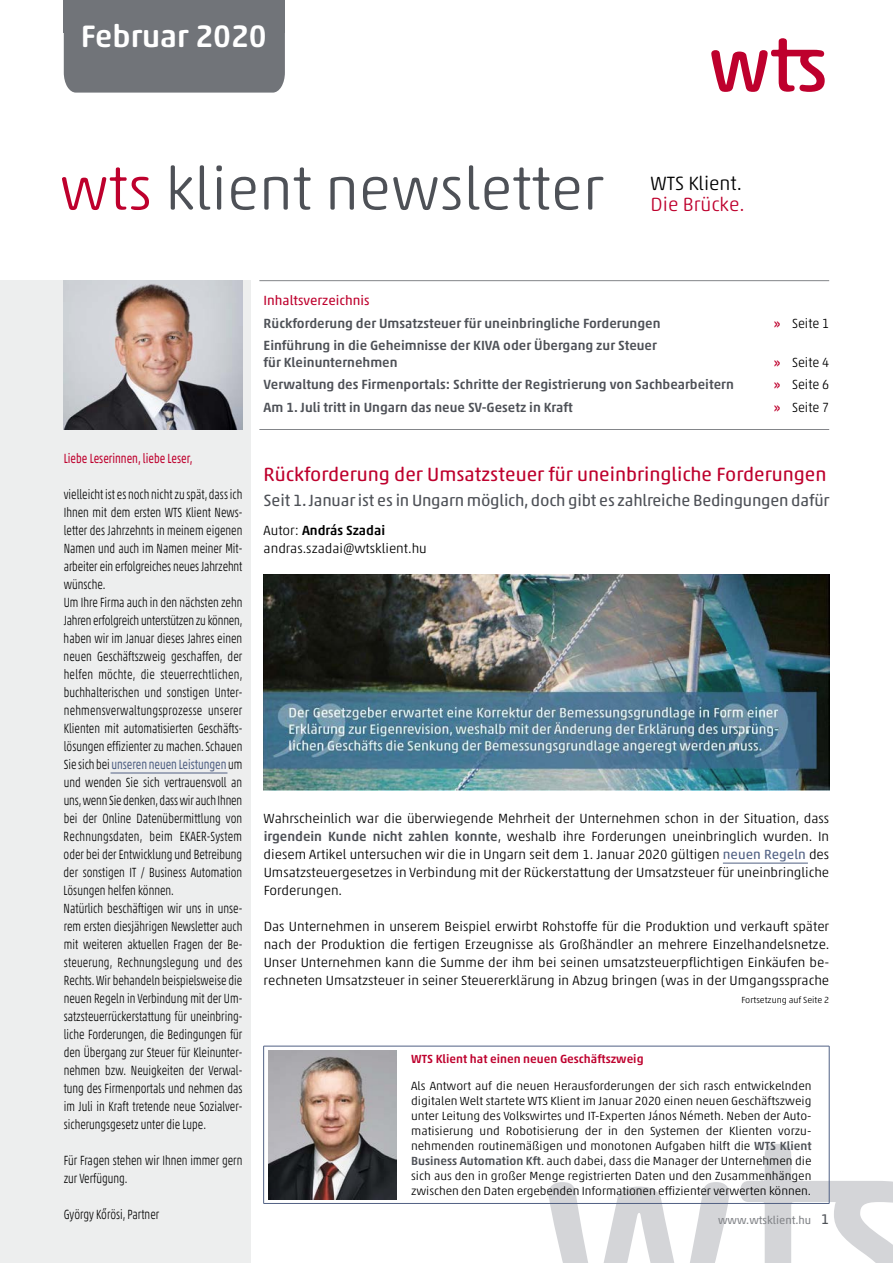
<style>
.page{position:relative;width:893px;height:1263px;background:#fff}
.page>*{position:absolute;margin:0;border:0;box-sizing:border-box;transform-origin:0 0}
.t1{font:300 60px "Akko Rounded Pro";color:#4e5157}
.t2{font:500 31.5px "Akko Rounded Pro";color:#fff}
.t3{font:19.5px "Akko Rounded Pro";color:#be002d}
.t4{font:300 19.5px "Akko Rounded Pro";color:#000}
.t5{font:300 19.5px "Akko Rounded Pro";color:#be002d}
.t6{font:16.5px "Akko Rounded Pro";letter-spacing:-.01em;color:#4e5157}
.t7{font:300 13.5px/18px "Akko Pro";color:#000;scale:.75 1}
.t8{font:300 13.5px/18px "Akko Pro";color:#000;text-align:justify}
.t9{font:500 13.5px/16.5px "Akko Pro";color:#4e5157}
.t10{font:300 13.5px "Akko Pro";color:#000;scale:.95 1}
.t11{font:13.5px "Akko Pro";color:#be002d;scale:.75 1}
.t12{font:13.5px "Akko Pro";color:#be002d}
.t13{font:300 12px/15px "Akko Pro";letter-spacing:-.005em;color:#000;text-align:justify}
.t14{font:500 12px "Akko Pro";color:#be002d}
.t15{font:11.25px "Akko Pro";color:#838589}
.t16{font:300 9px "Akko Pro";color:#000}
.s1{color:#be002d}
.s2{font-weight:500;color:#be002d}
.s3{font-weight:400;color:#516184}
.s4{font-weight:500}
.s5{font-weight:500;color:#4e5157}
.s6{font-size:14.25px;color:#4e5157}
</style>
<div class="page">
<div style="left:0;top:281px;width:251px;height:982px;background:#edeeee"></div>
<div style="left:64px;top:0;width:221px;height:32px;background:#717479"></div>
<div style="left:64px;top:32px;width:221px;height:61px;background:#717479"></div>
<hr style="left:259px;top:280px;width:570px;height:1px;background:#838589">
<hr style="left:259px;top:429px;width:570px;height:1px;background:#838589">
<svg style="left:711px;top:38px;width:114px;height:54px"></svg>
<img style="left:264px;top:574px;width:565px;height:216px">
<hr style="left:723px;top:863px;width:85px;height:1px;background:#516184">
<svg style="left:549px;top:1182px;width:180px;height:81px"></svg>
<svg style="left:740px;top:1144px;width:153px;height:119px"></svg>
<hr style="left:264px;top:1203px;width:565px;height:1px;background:#516184">
<hr style="left:829px;top:1046px;width:1px;height:157px;background:#516184">
<hr style="left:263px;top:1046px;width:1px;height:157px;background:#516184">
<hr style="left:264px;top:1046px;width:565px;height:1px;background:#516184">
<img style="left:269px;top:1050px;width:127px;height:149px">
<img style="left:64px;top:281px;width:178px;height:148px">
<hr style="left:111px;top:773px;width:116px;height:1px;background:#516184">
<h2 class="t2" style="left:81px;top:17px;width:187px">Februar 2020</h2>
<h1 class="t1" style="left:60px;top:151px;width:545px"><span class="s1">wts</span> klient newsletter</h1>
<h3 class="t4" style="left:651px;top:171px;width:93px">WTS Klient.</h3>
<h3 class="t5" style="left:651px;top:192px;width:95px">Die Brücke.</h3>
<p class="t12" style="left:264px;top:292px;width:107px">Inhaltsverzeichnis</p>
<p class="t9" style="left:264px;top:315px;width:398px">Rückforderung der Umsatzsteuer für uneinbringliche Forderungen</p>
<p class="t10" style="left:774px;top:315px;width:60px"><span class="s2">»</span> Seite 1</p>
<p class="t9" style="left:264px;top:337px;width:395px">Einführung in die Geheimnisse der KIVA oder Übergang zur Steuer für Kleinunternehmen</p>
<p class="t10" style="left:774px;top:354px;width:60px"><span class="s2">»</span> Seite 4</p>
<p class="t11" style="left:64px;top:450px;width:173px">Liebe Leserinnen, liebe Leser,</p>
<p class="t7" style="left:64px;top:485px;width:240px">vielleicht ist es noch nicht zu spät, dass ich Ihnen mit dem ersten WTS Klient News&shy;letter des Jahrzehnts in meinem eigenen Namen und auch im Namen meiner Mit&shy;arbeiter ein erfolgreiches neues Jahrzehnt wünsche.<br>Um Ihre Firma auch in den nächsten zehn Jahren erfolgreich unterstützen zu können, haben wir im Januar dieses Jahres einen neuen Geschäftszweig geschaffen, der helfen möchte, die steuerrechtlichen, buchhalterischen und sonstigen Unter&shy;nehmensverwaltungsprozesse unserer Klienten mit automatisierten Geschäfts&shy;lösungen effizienter zu machen. Schauen Sie sich bei <span class="s3">unseren neuen Leistungen</span> um und wenden Sie sich vertrauensvoll an uns, wenn Sie denken, dass wir auch Ihnen bei der Online Datenübermittlung von Rechnungsdaten, beim EKAER-System oder bei der Entwicklung und Betreibung der sonstigen IT / Business Automation Lösungen helfen können.<br>Natürlich beschäftigen wir uns in unse&shy;rem ersten diesjährigen Newsletter auch mit weiteren aktuellen Fragen der Be&shy;steuerung, Rechnungslegung und des Rechts. Wir behandeln beispielsweise die neuen Regeln in Verbindung mit der Um&shy;satzsteuerrückerstattung für uneinbring&shy;liche Forderungen, die Bedingungen für den Übergang zur Steuer für Kleinunter&shy;nehmen bzw. Neuigkeiten der Verwal&shy;tung des Firmenportals und nehmen das im Juli in Kraft tretende neue Sozialver&shy;sicherungsgesetz unter die Lupe.</p>
<p class="t7" style="left:64px;top:1151px;width:240px">Für Fragen stehen wir Ihnen immer gern zur Verfügung.</p>
<p class="t7" style="left:64px;top:1205px;width:129px">György Kőrösi, Partner</p>
<p class="t9" style="left:264px;top:376px;width:472px">Verwaltung des Firmenportals: Schritte der Registrierung von Sachbearbeitern</p>
<p class="t10" style="left:774px;top:376px;width:60px"><span class="s2">»</span> Seite 6</p>
<p class="t9" style="left:264px;top:399px;width:311px">Am 1. Juli tritt in Ungarn das neue SV-Gesetz in Kraft</p>
<p class="t10" style="left:774px;top:399px;width:60px"><span class="s2">»</span> Seite 7</p>
<h3 class="t3" style="left:264px;top:462px;width:564px">Rückforderung der Umsatzsteuer für uneinbringliche Forderungen</h3>
<p class="t6" style="left:264px;top:490px;width:567px">Seit 1. Januar ist es in Ungarn möglich, doch gibt es zahlreiche Bedingungen dafür</p>
<p class="t8" style="left:264px;top:521px;width:165px">Autor: <span class="s4">András Szadai </span>andras.szadai@wtsklient.hu</p>
<p class="t8" style="left:264px;top:809px;width:567px">Wahrscheinlich war die überwiegende Mehrheit der Unternehmen schon in der Situation, dass <span class="s5">irgendein Kunde nicht zahlen konnte</span>, weshalb ihre Forderungen uneinbringlich wurden. In diesem Artikel untersuchen wir die in Ungarn seit dem 1. Januar 2020 gültigen <span class="s3">neuen Regeln</span> des Umsatzsteuergesetzes in Verbindung mit der Rückerstattung der Umsatzsteuer für uneinbringliche Forderungen.</p>
<p class="t8" style="left:264px;top:917px;width:567px">Das Unternehmen in unserem Beispiel erwirbt Rohstoffe für die Produktion und verkauft später nach der Produktion die fertigen Erzeugnisse als Großhändler an mehrere Einzelhandelsnetze.<br>Unser Unternehmen kann die Summe der ihm bei seinen umsatzsteuerpflichtigen Einkäufen be&shy;rechneten Umsatzsteuer in seiner Steuererklärung in Abzug bringen (was in der Umgangssprache</p>
<p class="t16" style="left:741px;top:994px;width:89px">Fortsetzung auf Seite 2</p>
<p class="t14" style="left:411px;top:1052px;width:234px">WTS Klient hat einen neuen Geschäftszweig</p>
<p class="t13" style="left:411px;top:1078px;width:402px">Als Antwort auf die neuen Herausforderungen der sich rasch entwickelnden digitalen Welt startete WTS Klient im Januar 2020 einen neuen Geschäftszweig unter Leitung des Volkswirtes und IT-Experten János Németh. Neben der Auto&shy;matisierung und Robotisierung der in den Systemen der Klienten vorzu&shy;nehmenden routinemäßigen und monotonen Aufgaben hilft die <span class="s5">WTS Klient Business Automation Kft</span>. auch dabei, dass die Manager der Unternehmen die sich aus den in großer Menge registrierten Daten und den Zusammenhängen zwischen den Daten ergebenden Informationen effizienter verwerten können.</p>
<p class="t15" style="left:718px;top:1213px;width:113px">www.wtsklient.hu <span class="s6">1</span></p>
</div>
